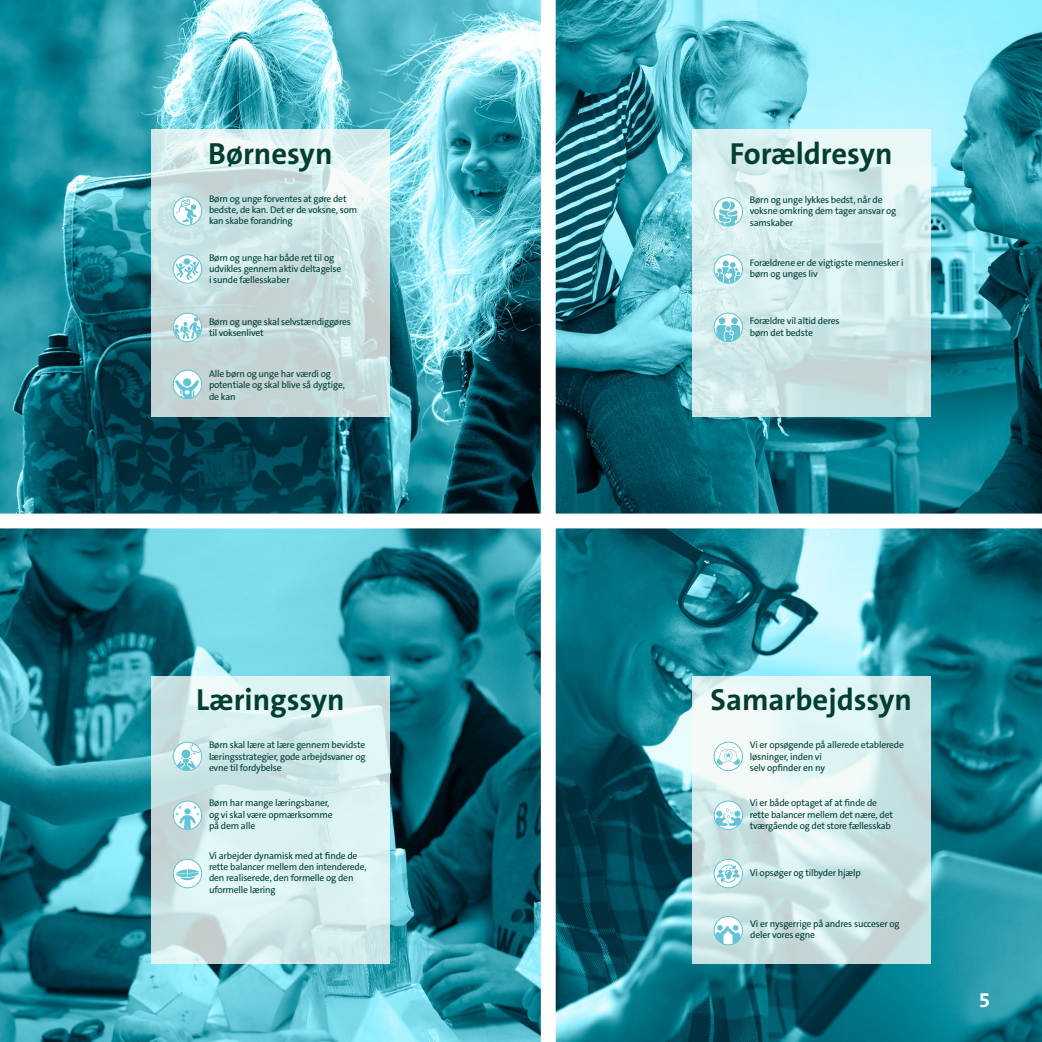
<style>
.page{position:relative;width:1042px;height:1042px;background:#fff}
.page>*{position:absolute;margin:0;border:0;box-sizing:border-box;transform-origin:0 0}
.t1{font:700 30.62px "The Sans C5";color:#003e32}
.t2{font:700 21px "The Sans C5";color:#fff}
.Plakat_brød{font:9.62px/11.4px "The Sans C5";letter-spacing:-.02em;color:#003e32}
</style>
<div class="page">
<img style="left:556px;top:0;width:486px;height:513px">
<img style="left:556px;top:528px;width:486px;height:514px">
<img style="left:0;top:0;width:541px;height:513px">
<img style="left:0;top:528px;width:541px;height:514px">
<svg style="left:151px;top:130px;width:238px;height:287px;background:#cce0e1"></svg>
<svg style="left:173px;top:197px;width:29px;height:28px"></svg>
<svg style="left:176px;top:199px;width:21px;height:25px"></svg>
<div style="left:173px;top:197px;width:29px;height:28px;border:1px solid #62c3d4;border-radius:50%"></div>
<svg style="left:692px;top:676px;width:238px;height:287px"></svg>
<div style="left:714px;top:742px;width:28px;height:28px;background:#fff;border-radius:50%"></div>
<svg style="left:717px;top:744px;width:23px;height:21px"></svg>
<div style="left:714px;top:742px;width:29px;height:29px;border:1px solid #62c3d4;border-radius:50%"></div>
<div style="left:714px;top:801px;width:28px;height:28px;background:#fff;border-radius:50%"></div>
<svg style="left:715px;top:808px;width:27px;height:18px"></svg>
<div style="left:714px;top:801px;width:29px;height:28px;border:1px solid #62c3d4;border-radius:50%"></div>
<svg style="left:714px;top:859px;width:28px;height:29px"></svg>
<svg style="left:717px;top:864px;width:22px;height:19px"></svg>
<div style="left:714px;top:859px;width:29px;height:29px;border:1px solid #62c3d4;border-radius:50%"></div>
<div style="left:714px;top:916px;width:28px;height:29px;background:#fff;border-radius:50%"></div>
<svg style="left:715px;top:925px;width:25px;height:19px"></svg>
<div style="left:714px;top:916px;width:29px;height:29px;border:1px solid #62c3d4;border-radius:50%"></div>
<svg style="left:173px;top:255px;width:29px;height:28px"></svg>
<svg style="left:176px;top:259px;width:23px;height:21px"></svg>
<div style="left:173px;top:255px;width:29px;height:28px;border:1px solid #62c3d4;border-radius:50%"></div>
<svg style="left:173px;top:313px;width:29px;height:28px"></svg>
<svg style="left:173px;top:317px;width:29px;height:22px"></svg>
<div style="left:173px;top:313px;width:29px;height:29px;border:1px solid #62c3d4;border-radius:50%"></div>
<svg style="left:173px;top:370px;width:29px;height:29px"></svg>
<svg style="left:175px;top:380px;width:24px;height:19px"></svg>
<div style="left:173px;top:370px;width:29px;height:29px;border:1px solid #62c3d4;border-radius:50%"></div>
<svg style="left:692px;top:130px;width:238px;height:287px;background:#d4ebeb"></svg>
<div style="left:714px;top:255px;width:28px;height:28px;background:#fff;border-radius:50%"></div>
<svg style="left:715px;top:260px;width:26px;height:23px"></svg>
<div style="left:714px;top:255px;width:29px;height:28px;border:1px solid #62c3d4;border-radius:50%"></div>
<div style="left:714px;top:198px;width:28px;height:28px;background:#fff;border-radius:50%"></div>
<svg style="left:718px;top:201px;width:20px;height:25px"></svg>
<div style="left:714px;top:197px;width:29px;height:29px;border:1px solid #62c3d4;border-radius:50%"></div>
<svg style="left:714px;top:313px;width:28px;height:28px"></svg>
<div style="left:719px;top:317px;width:6px;height:7px;background:#62c3d4;border-radius:50%"></div>
<div style="left:731px;top:317px;width:7px;height:7px;background:#62c3d4;border-radius:50%"></div>
<svg style="left:716px;top:325px;width:24px;height:16px"></svg>
<div style="left:714px;top:313px;width:29px;height:29px;border:1px solid #62c3d4;border-radius:50%"></div>
<svg style="left:151px;top:676px;width:238px;height:287px;background:#d5ebec"></svg>
<svg style="left:173px;top:742px;width:29px;height:28px"></svg>
<svg style="left:177px;top:742px;width:25px;height:28px"></svg>
<div style="left:173px;top:742px;width:29px;height:29px;border:1px solid #62c3d4;border-radius:50%"></div>
<svg style="left:173px;top:801px;width:29px;height:28px"></svg>
<svg style="left:176px;top:806px;width:23px;height:23px"></svg>
<div style="left:173px;top:801px;width:29px;height:28px;border:1px solid #62c3d4;border-radius:50%"></div>
<svg style="left:173px;top:859px;width:29px;height:29px"></svg>
<svg style="left:176px;top:869px;width:23px;height:11px"></svg>
<div style="left:173px;top:859px;width:29px;height:29px;border:1px solid #62c3d4;border-radius:50%"></div>
<p class="t1" style="left:208px;top:134px;width:126px">Børnesyn</p>
<p class="Plakat_brød" style="left:209px;top:193px;width:150px">Børn og unge forventes at gøre det bedste, de kan. Det er de voksne, som kan skabe forandring</p>
<p class="Plakat_brød" style="left:209px;top:252px;width:134px">Børn og unge har både ret til og udvikles gennem aktiv deltagelse</p>
<p class="Plakat_brød" style="left:209px;top:274px;width:82px">i sunde fællesskaber</p>
<p class="Plakat_brød" style="left:209px;top:316px;width:143px">Børn og unge skal selvstændiggøres til voksenlivet</p>
<p class="Plakat_brød" style="left:209px;top:368px;width:138px">Alle børn og unge har værdi og potentiale og skal blive så dygtige,</p>
<p class="Plakat_brød" style="left:209px;top:391px;width:28px">de kan</p>
<p class="t1" style="left:196px;top:680px;width:150px">Læringssyn</p>
<p class="Plakat_brød" style="left:209px;top:739px;width:158px;text-align:justify">Børn skal lære at lære gennem bevidste læringsstrategier, gode arbejdsvaner og evne til fordybelse</p>
<p class="Plakat_brød" style="left:209px;top:797px;width:122px">Børn har mange læringsbaner,</p>
<p class="Plakat_brød" style="left:209px;top:808px;width:125px">og vi skal være opmærksomme</p>
<p class="Plakat_brød" style="left:209px;top:820px;width:48px">på dem alle</p>
<p class="Plakat_brød" style="left:209px;top:850px;width:159px">Vi arbejder dynamisk med at finde de rette balancer mellem den intenderede, den realiserede, den formelle og den uformelle læring</p>
<p class="t1" style="left:730px;top:134px;width:164px">Forældresyn</p>
<p class="Plakat_brød" style="left:750px;top:194px;width:148px">Børn og unge lykkes bedst, når de voksne omkring dem tager ansvar og samskaber</p>
<p class="Plakat_brød" style="left:750px;top:257px;width:155px">Forældrene er de vigtigste mennesker i børn og unges liv</p>
<p class="Plakat_brød" style="left:750px;top:315px;width:91px">Forældre vil altid deres</p>
<p class="Plakat_brød" style="left:750px;top:327px;width:65px">børn det bedste</p>
<p class="t1" style="left:710px;top:680px;width:203px">Samarbejdssyn</p>
<p class="Plakat_brød" style="left:750px;top:739px;width:156px">Vi er opsøgende på allerede etablerede løsninger, inden vi</p>
<p class="Plakat_brød" style="left:750px;top:762px;width:77px">selv opfinder en ny</p>
<p class="Plakat_brød" style="left:750px;top:797px;width:145px">Vi er både optaget af at finde de rette balancer mellem det nære, det tværgående og det store fællesskab</p>
<p class="Plakat_brød" style="left:750px;top:867px;width:112px">Vi opsøger og tilbyder hjælp</p>
<p class="Plakat_brød" style="left:750px;top:918px;width:151px">Vi er nysgerrige på andres succeser og deler vores egne</p>
<p class="t2" style="left:979px;top:986px;width:13px">5</p>
</div>
